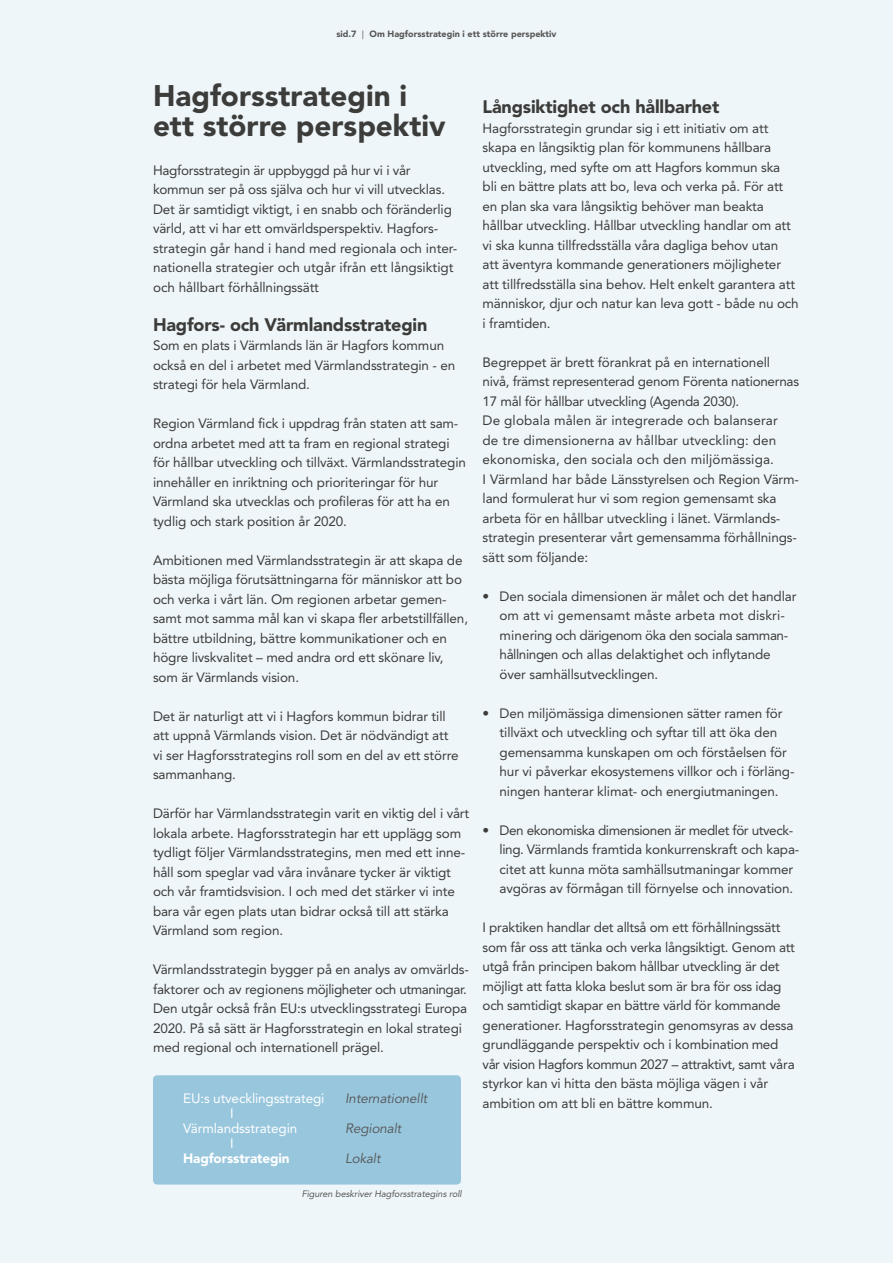
<style>
.page{position:relative;width:893px;height:1263px;background:#eff6f9}
.page>*{position:absolute;margin:0;border:0;box-sizing:border-box;transform-origin:0 0}
.t1{font:900 29.55px/29.8px "Avenir LT Std";color:#3c3c3b}
.t2{font:900 18px "Avenir LT Std";letter-spacing:-.01em;color:#3c3c3b}
.t3{font:13.5px/19.5px "Avenir LT Std";letter-spacing:-.01em;color:#3c3c3b}
.t4{font:13.5px/15px "Avenir LT Std";letter-spacing:-.01em;color:#fff}
.t5{font:italic 13.5px "Avenir LT Std";letter-spacing:-.01em;color:#555454}
.t6{font:900 13.5px "Avenir LT Std";letter-spacing:-.01em;color:#fff}
.t7{font:italic 9.3px "Avenir LT Std";letter-spacing:-.01em;color:#575756}
.t8{font:900 9px "Avenir LT Std";color:#575756}
.s1{font-family:"Scala Sans Pro";font-weight:400}
</style>
<div class="page">
<div style="left:153px;top:1075px;width:308px;height:109px;background:#97c6dd;border-radius:4px"></div>
<p class="t8" style="left:336px;top:28px;width:222px">sid.7 <span class="s1">|</span> Om Hagforsstrategin i ett större perspektiv</p>
<h1 class="t1" style="left:153px;top:81px;width:294px">Hagforsstrategin i ett större perspektiv</h1>
<p class="t3" style="left:153px;top:161px;width:306px">Hagforsstrategin är uppbyggd på hur vi i vår kommun ser på oss själva och hur vi vill utvecklas.<br>Det är samtidigt viktigt, i en snabb och föränderlig värld, att vi har ett omvärldsperspektiv. Hagfors&shy;strategin går hand i hand med regionala och inter&shy;nationella strategier och utgår ifrån ett långsiktigt och hållbart förhållningssätt</p>
<h2 class="t2" style="left:153px;top:314px;width:276px">Hagfors- och Värmlandsstrategin</h2>
<p class="t3" style="left:153px;top:336px;width:304px">Som en plats i Värmlands län är Hagfors kommun också en del i arbetet med Värmlandsstrategin - en strategi för hela Värmland.</p>
<p class="t3" style="left:153px;top:414px;width:314px">Region Värmland fick i uppdrag från staten att sam&shy;ordna arbetet med att ta fram en regional strategi för hållbar utveckling och tillväxt. Värmlandsstrategin innehåller en inriktning och prioriteringar för hur Värmland ska utvecklas och profileras för att ha en tydlig och stark position år 2020.</p>
<p class="t3" style="left:153px;top:551px;width:317px">Ambitionen med Värmlandsstrategin är att skapa de bästa möjliga förutsättningarna för människor att bo och verka i vårt län. Om regionen arbetar gemen&shy;samt mot samma mål kan vi skapa fler arbetstillfällen, bättre utbildning, bättre kommunikationer och en högre livskvalitet – med andra ord ett skönare liv, som är Värmlands vision.</p>
<p class="t3" style="left:153px;top:706px;width:307px">Det är naturligt att vi i Hagfors kommun bidrar till att uppnå Värmlands vision. Det är nödvändigt att vi ser Hagforsstrategins roll som en del av ett större sammanhang.</p>
<p class="t3" style="left:153px;top:804px;width:318px">Därför har Värmlandsstrategin varit en viktig del i vårt lokala arbete. Hagforsstrategin har ett upplägg som tydligt följer Värmlandsstrategins, men med ett inne&shy;håll som speglar vad våra invånare tycker är viktigt och vår framtidsvision. I och med det stärker vi inte bara vår egen plats utan bidrar också till att stärka Värmland som region.</p>
<p class="t3" style="left:153px;top:960px;width:317px">Värmlandsstrategin bygger på en analys av omvärlds&shy;faktorer och av regionens möjligheter och utmaningar.<br>Den utgår också från EU:s utvecklingsstrategi Europa 2020. På så sätt är Hagforsstrategin en lokal strategi med regional och internationell prägel.</p>
<p class="t4" style="left:183px;top:1091px;width:143px">EU:s utvecklingsstrategi</p>
<p class="t5" style="left:345px;top:1091px;width:84px">Internationellt</p>
<p class="t4" style="left:183px;top:1106px;width:116px;text-indent:47px">I<br>Värmlandsstrategin</p>
<p class="t5" style="left:345px;top:1121px;width:58px">Regionalt</p>
<p class="t4" style="left:230px;top:1136px;width:5px">I</p>
<p class="t6" style="left:183px;top:1150px;width:108px">Hagforsstrategin</p>
<p class="t5" style="left:345px;top:1151px;width:37px">Lokalt</p>
<p class="t7" style="left:302px;top:1188px;width:162px">Figuren beskriver Hagforsstrategins roll</p>
<h2 class="t2" style="left:483px;top:96px;width:238px">Långsiktighet och hållbarhet</h2>
<p class="t3" style="left:483px;top:119px;width:318px">Hagforsstrategin grundar sig i ett initiativ om att skapa en långsiktig plan för kommunens hållbara utveckling, med syfte om att Hagfors kommun ska<br>bli en bättre plats att bo, leva och verka på. För att en plan ska vara långsiktig behöver man beakta hållbar utveckling. Hållbar utveckling handlar om att vi ska kunna tillfredsställa våra dagliga behov utan<br>att äventyra kommande generationers möjligheter att tillfredsställa sina behov. Helt enkelt garantera att människor, djur och natur kan leva gott - både nu och i framtiden.</p>
<p class="t3" style="left:483px;top:352px;width:318px">Begreppet är brett förankrat på en internationell nivå, främst representerad genom Förenta nationernas 17 mål för hållbar utveckling (Agenda 2030).<br>De globala målen är integrerade och balanserar<br>de tre dimensionerna av hållbar utveckling: den ekonomiska, den sociala och den miljömässiga.<br>I Värmland har både Länsstyrelsen och Region Värm&shy;land formulerat hur vi som region gemensamt ska arbeta för en hållbar utveckling i länet. Värmlands&shy;strategin presenterar vårt gemensamma förhållnings&shy;sätt som följande:</p>
<p class="t3" style="left:500px;top:586px;width:298px;text-indent:-17px">• Den sociala dimensionen är målet och det handlar om att vi gemensamt måste arbeta mot diskri&shy;minering och därigenom öka den sociala samman&shy;hållningen och allas delaktighet och inflytande över samhällsutvecklingen.</p>
<p class="t3" style="left:500px;top:703px;width:296px;text-indent:-17px">• Den miljömässiga dimensionen sätter ramen för tillväxt och utveckling och syftar till att öka den gemensamma kunskapen om och förståelsen för hur vi påverkar ekosystemens villkor och i förläng&shy;ningen hanterar klimat- och energiutmaningen.</p>
<p class="t3" style="left:500px;top:820px;width:301px;text-indent:-17px">• Den ekonomiska dimensionen är medlet för utveck&shy;ling. Värmlands framtida konkurrenskraft och kapa&shy;citet att kunna möta samhällsutmaningar kommer avgöras av förmågan till förnyelse och innovation.</p>
<p class="t3" style="left:483px;top:918px;width:314px">I praktiken handlar det alltså om ett förhållningssätt som får oss att tänka och verka långsiktigt. Genom att utgå från principen bakom hållbar utveckling är det möjligt att fatta kloka beslut som är bra för oss idag och samtidigt skapar en bättre värld för kommande generationer. Hagforsstrategin genomsyras av dessa grundläggande perspektiv och i kombination med vår vision Hagfors kommun 2027 – attraktivt, samt våra styrkor kan vi hitta den bästa möjliga vägen i vår ambition om att bli en bättre kommun.</p>
</div>
